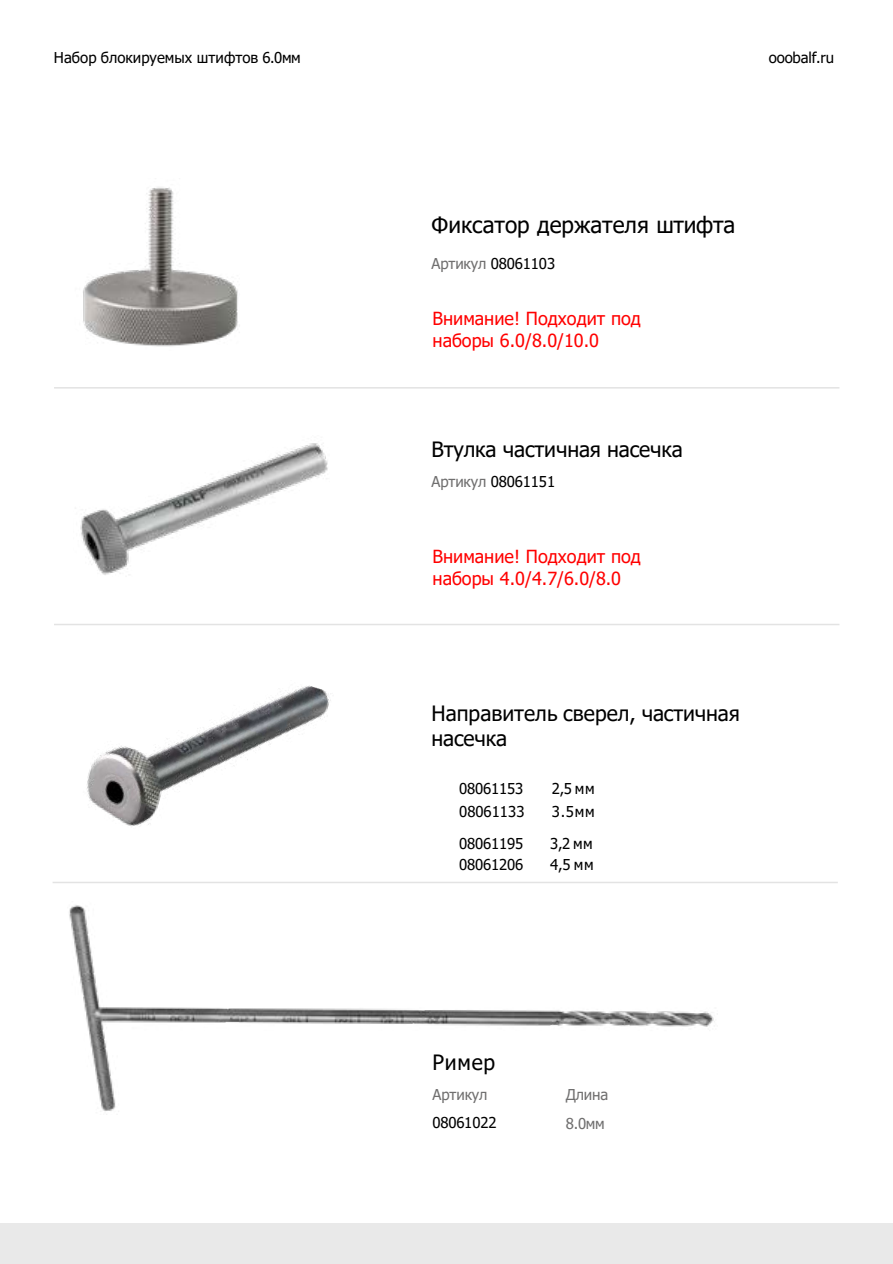
<style>
.page{position:relative;width:893px;height:1264px;background:#fff}
.page>*{position:absolute;margin:0;border:0;box-sizing:border-box;transform-origin:0 0}
.t1{font:22.5px "Tahoma";color:#000}
.t2{font:21px/25.2px "Tahoma";letter-spacing:-.005em;color:#000}
.t3{font:18px/21.6px "Tahoma";letter-spacing:-.005em;color:#f00}
.t4{font:15px/28px "Tahoma";letter-spacing:-.005em;color:#000}
.t5{font:15px "Tahoma";letter-spacing:-.01em;color:#706f6f}
.s1{color:#706f6f}
</style>
<div class="page">
<div style="left:0;top:1222px;width:892px;height:41px;background:#e9e9e9"></div>
<hr style="left:892px;top:1222px;width:1px;height:41px;background:#e9e9e9">
<hr style="left:54px;top:387px;width:785px;height:1px;background:#e3e3e3">
<hr style="left:54px;top:623px;width:785px;height:2px;background:#e3e3e3">
<hr style="left:53px;top:881px;width:784px;height:2px;background:#e3e3e3">
<img style="left:80px;top:443px;width:248px;height:132px">
<img style="left:83px;top:187px;width:157px;height:160px">
<img style="left:69px;top:905px;width:646px;height:206px">
<img style="left:87px;top:685px;width:244px;height:141px">
<p class="t4" style="left:54px;top:45px;width:248px">Набор блокируемых штифтов 6.0мм</p>
<p class="t4" style="left:768px;top:45px;width:67px">ooobalf.ru</p>
<p class="t1" style="left:431px;top:210px;width:305px">Фиксатор держателя штифта</p>
<p class="t4" style="left:431px;top:250px;width:125px"><span class="s1">Артикул</span> 08061103</p>
<p class="t3" style="left:432px;top:309px;width:210px">Внимание! Подходит под наборы 6.0/8.0/10.0</p>
<p class="t2" style="left:431px;top:438px;width:253px">Втулка частичная насечка</p>
<p class="t4" style="left:431px;top:468px;width:125px"><span class="s1">Артикул</span> 08061151</p>
<p class="t3" style="left:432px;top:546px;width:210px">Внимание! Подходит под наборы 4.0/4.7/6.0/8.0</p>
<p class="t2" style="left:431px;top:701px;width:310px">Направитель сверел, частичная насечка</p>
<p class="t4" style="left:459px;top:775px;width:66px">08061153</p>
<p class="t4" style="left:459px;top:798px;width:67px">08061133</p>
<p class="t4" style="left:552px;top:775px;width:44px">2,5 мм</p>
<p class="t4" style="left:552px;top:798px;width:44px">3.5мм</p>
<p class="t4" style="left:459px;top:829px;width:66px">08061195</p>
<p class="t4" style="left:550px;top:829px;width:44px">3,2 мм</p>
<p class="t4" style="left:459px;top:851px;width:66px">08061206</p>
<p class="t4" style="left:550px;top:851px;width:45px">4,5 мм</p>
<p class="t2" style="left:432px;top:1050px;width:64px">Ример</p>
<p class="t4" style="left:432px;top:1081px;width:66px"><span class="s1">Артикул<br></span>08061022</p>
<p class="t5" style="left:565px;top:1084px;width:44px">Длина</p>
<p class="t5" style="left:565px;top:1113px;width:41px">8.0мм</p>
</div>
